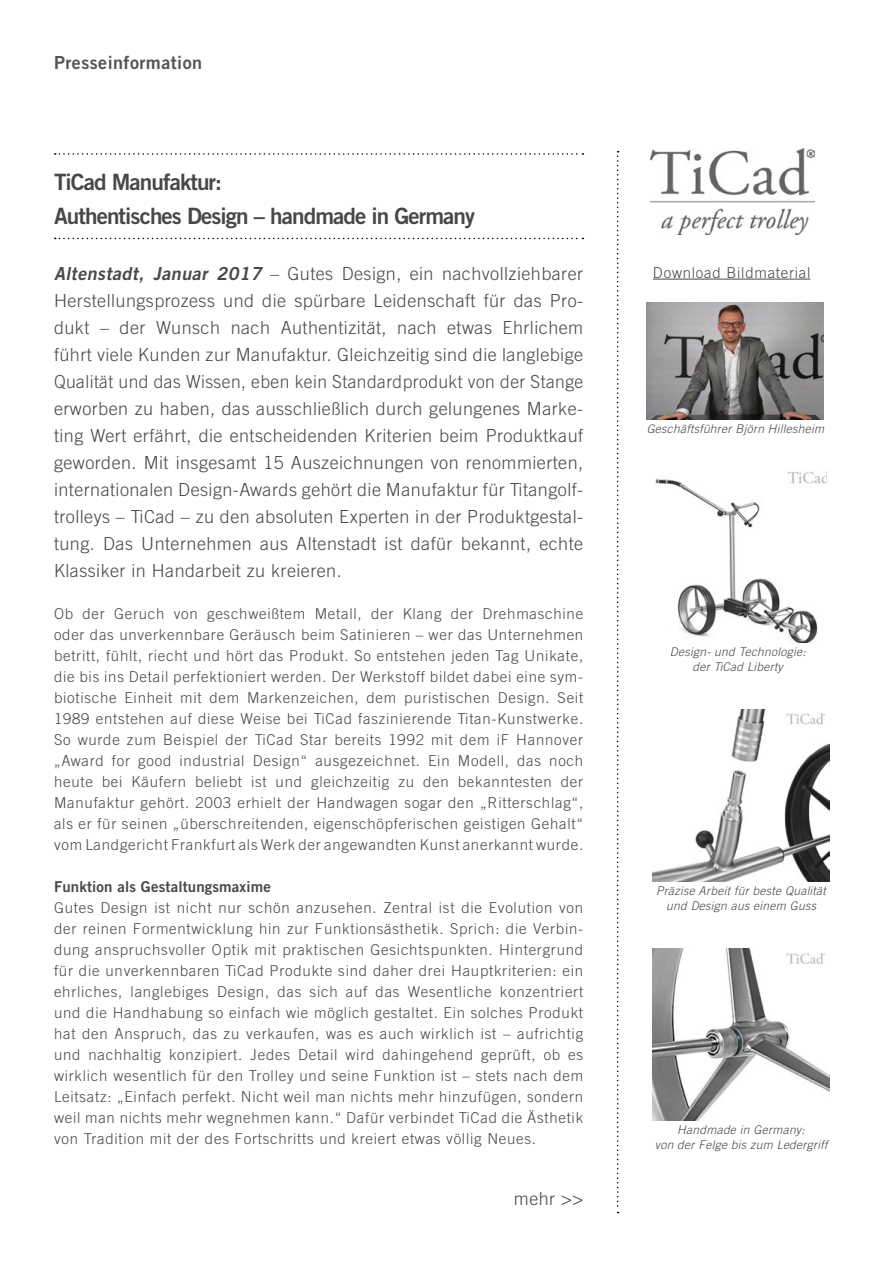
<style>
.page{position:relative;width:893px;height:1263px;background:#fff}
.page>*{position:absolute;margin:0;border:0;box-sizing:border-box;transform-origin:0 0}
.t1{font:22.5px/34px "Trade Gothic LT Bold Two";letter-spacing:-.04em;color:#484847}
.t2{font:300 18px/27px "Trade Gothic LT";letter-spacing:.025em;color:#484847;text-align:justify}
.t3{font:18px "Trade Gothic LT Bold Two";letter-spacing:.025em;color:#585353}
.t4{font:300 15px/21px "Trade Gothic LT";letter-spacing:.05em;color:#484847;text-align:justify}
.t5{font:15px "Trade Gothic LT Bold Two";letter-spacing:.01em;color:#484847}
.t6{font:italic 300 12px/15px "Trade Gothic LT";letter-spacing:.025em;color:#484847;text-align:center}
.s1{font-family:"Trade Gothic LT Bold Two";font-weight:400;font-style:italic}
</style>
<div class="page">
<svg style="left:55px;top:153px;width:528px;height:2px"></svg>
<svg style="left:55px;top:238px;width:528px;height:1px"></svg>
<svg style="left:617px;top:151px;width:2px;height:1062px"></svg>
<img style="left:650px;top:149px;width:164px;height:85px">
<hr style="left:653px;top:279px;width:157px;height:1px;background:#484847">
<img style="left:647px;top:303px;width:177px;height:116px">
<img style="left:655px;top:471px;width:171px;height:172px">
<img style="left:652px;top:709px;width:178px;height:172px">
<img style="left:652px;top:948px;width:178px;height:172px">
<p class="t3" style="left:54px;top:51px;width:150px">Presseinformation</p>
<h1 class="t1" style="left:54px;top:165px;width:423px">TiCad Manufaktur:<br>Authentisches Design – handmade in Germany</h1>
<p class="t2" style="left:54px;top:260px;width:531px"><span class="s1">Altenstadt, Januar 2017</span> – Gutes Design, ein nachvollziehbarer Herstellungsprozess und die spürbare Leidenschaft für das Pro&shy;dukt – der Wunsch nach Authentizität, nach etwas Ehrlichem führt viele Kunden zur Manufaktur. Gleichzeitig sind die langlebige Qualität und das Wissen, eben kein Standardprodukt von der Stange erworben zu haben, das ausschließlich durch gelungenes Marke&shy;ting Wert erfährt, die entscheidenden Kriterien beim Produktkauf geworden. Mit insgesamt 15 Auszeichnungen von renommierten, internationalen Design-Awards gehört die Manufaktur für Titangolf&shy;trolleys – TiCad – zu den absoluten Experten in der Produktgestal&shy;tung. Das Unternehmen aus Altenstadt ist dafür bekannt, echte Klassiker in Handarbeit zu kreieren.</p>
<p class="t4" style="left:54px;top:603px;width:531px">Ob der Geruch von geschweißtem Metall, der Klang der Drehmaschine oder das unverkennbare Geräusch beim Satinieren – wer das Unternehmen betritt, fühlt, riecht und hört das Produkt. So entstehen jeden Tag Unikate, die bis ins Detail perfektioniert werden. Der Werkstoff bildet dabei eine sym&shy;biotische Einheit mit dem Markenzeichen, dem puristischen Design. Seit 1989 entstehen auf diese Weise bei TiCad faszinierende Titan-Kunstwerke.<br>So wurde zum Beispiel der TiCad Star bereits 1992 mit dem iF Hannover „Award for good industrial Design“ ausgezeichnet. Ein Modell, das noch heute bei Käufern beliebt ist und gleichzeitig zu den bekanntesten der Manufaktur gehört. 2003 erhielt der Handwagen sogar den „Ritterschlag“, als er für seinen „überschreitenden, eigenschöpferischen geistigen Gehalt“ vom Landgericht Frankfurt als Werk der angewandten Kunst anerkannt wurde.</p>
<p class="t5" style="left:54px;top:878px;width:218px">Funktion als Gestaltungsmaxime</p>
<p class="t4" style="left:54px;top:897px;width:531px">Gutes Design ist nicht nur schön anzusehen. Zentral ist die Evolution von der reinen Formentwicklung hin zur Funktionsästhetik. Sprich: die Verbin&shy;dung anspruchsvoller Optik mit praktischen Gesichtspunkten. Hintergrund für die unverkennbaren TiCad Produkte sind daher drei Hauptkriterien: ein ehrliches, langlebiges Design, das sich auf das Wesentliche konzentriert und die Handhabung so einfach wie möglich gestaltet. Ein solches Produkt hat den Anspruch, das zu verkaufen, was es auch wirklich ist – aufrichtig und nachhaltig konzipiert. Jedes Detail wird dahingehend geprüft, ob es wirklich wesentlich für den Trolley und seine Funktion ist – stets nach dem Leitsatz: „Einfach perfekt. Nicht weil man nichts mehr hinzufügen, sondern weil man nichts mehr wegnehmen kann.“ Dafür verbindet TiCad die Ästhetik von Tradition mit der des Fortschritts und kreiert etwas völlig Neues.</p>
<p class="t2" style="left:514px;top:1185px;width:71px">mehr &gt;&gt;</p>
<p class="t4" style="left:653px;top:262px;width:159px">Download Bildmaterial</p>
<p class="t6" style="left:647px;top:421px;width:179px">Geschäftsführer Björn Hillesheim</p>
<p class="t6" style="left:670px;top:644px;width:137px">Design- und Technologie: der TiCad Liberty</p>
<p class="t6" style="left:656px;top:883px;width:171px">Präzise Arbeit für beste Qualität und Design aus einem Guss</p>
<p class="t6" style="left:655px;top:1122px;width:174px">Handmade in Germany:<br>von der Felge bis zum Ledergriff</p>
</div>
